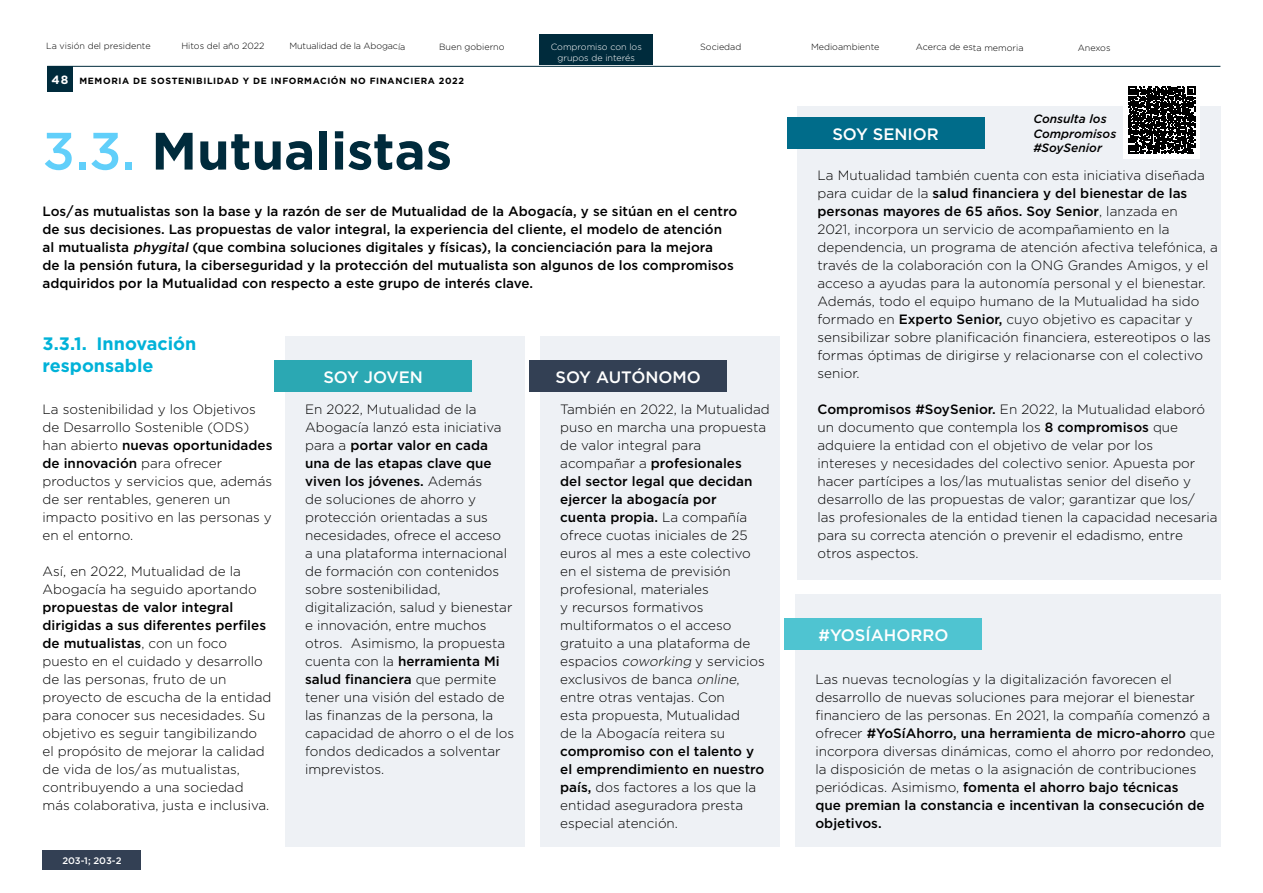
<style>
.page{position:relative;width:1263px;height:893px;background:#fff}
.page>*{position:absolute;margin:0;border:0;box-sizing:border-box;transform-origin:0 0}
.t1{font:700 52.5px "Gotham";color:#002b3c}
.t2{font:700 18px/21.6px "Gotham";color:#00b2d8}
.t3{font:500 16.5px "Gotham";color:#fff}
.t4{font:300 13.5px/18px "Gotham";color:#000}
.t5{font:500 13.5px/18px "Gotham";color:#000}
.t6{font:italic 500 12px/14.4px "Gotham";color:#000}
.t7{font:500 9.45px "Gotham";letter-spacing:-.005em;color:#fff}
.t8{font:300 9px "Gotham";color:#000}
.t9{font:700 9px "Gotham";letter-spacing:.07em;color:#000}
.t10{font:300 9px/10.8px "Gotham";color:#fff;text-align:center}
.s1{font-size:12px;color:#fff}
.s2{font-weight:500;color:#61cffa}
.s3{font-style:italic}
.s4{font-weight:500}
</style>
<div class="page">
<div style="left:539px;top:34px;width:114px;height:31px;background:#002b3c"></div>
<div style="left:47px;top:66px;width:26px;height:26px;background:#002b3c"></div>
<hr style="left:47px;top:66px;width:1173px;height:1px;background:#002b3c">
<div style="left:285px;top:336px;width:239px;height:510px;background:#eef1f5"></div>
<div style="left:540px;top:336px;width:239px;height:510px;background:#eef1f5"></div>
<div style="left:795px;top:594px;width:425px;height:252px;background:#eef1f5"></div>
<div style="left:797px;top:106px;width:423px;height:474px;background:#eef1f5"></div>
<div style="left:274px;top:360px;width:198px;height:32px;background:#2ba8b3"></div>
<div style="left:529px;top:360px;width:198px;height:32px;background:#334054"></div>
<div style="left:784px;top:618px;width:198px;height:32px;background:#4fc4d1"></div>
<div style="left:787px;top:117px;width:197px;height:32px;background:#006c8a"></div>
<div style="left:1124px;top:82px;width:76px;height:76px;background:#fff"></div>
<svg style="left:1128px;top:87px;width:67px;height:67px"></svg>
<div style="left:43px;top:850px;width:98px;height:20px;background:#334054"></div>
<p class="t8" style="left:46px;top:40px;width:106px">La visión del presidente</p>
<p class="t8" style="left:181px;top:40px;width:85px">Hitos del año 2022</p>
<p class="t8" style="left:289px;top:41px;width:117px">Mutualidad de la Abogacía</p>
<p class="t8" style="left:439px;top:41px;width:67px">Buen gobierno</p>
<p class="t10" style="left:551px;top:41px;width:93px">Compromiso con los grupos de interés</p>
<p class="t8" style="left:700px;top:41px;width:43px">Sociedad</p>
<p class="t8" style="left:811px;top:41px;width:70px">Medioambiente</p>
<p class="t8" style="left:916px;top:42px;width:109px">Acerca de esta memoria</p>
<p class="t8" style="left:1078px;top:42px;width:34px">Anexos</p>
<p class="t9" style="left:52px;top:75px;width:414px"><span class="s1">48</span> MEMORIA DE SOSTENIBILIDAD Y DE INFORMACIÓN NO FINANCIERA 2022</p>
<h1 class="t1" style="left:43px;top:116px;width:411px"><span class="s2">3.3.</span> Mutualistas</h1>
<p class="t5" style="left:43px;top:202px;width:696px">Los/as mutualistas son la base y la razón de ser de Mutualidad de la Abogacía, y se sitúan en el centro de sus decisiones. Las propuestas de valor integral, la experiencia del cliente, el modelo de atención al mutualista <span class="s3">phygital</span> (que combina soluciones digitales y físicas), la concienciación para la mejora<br>de la pensión futura, la ciberseguridad y la protección del mutualista son algunos de los compromisos adquiridos por la Mutualidad con respecto a este grupo de interés clave.</p>
<h2 class="t2" style="left:43px;top:333px;width:155px">3.3.1. Innovación responsable</h2>
<p class="t4" style="left:43px;top:400px;width:231px">La sostenibilidad y los Objetivos de Desarrollo Sostenible (ODS) han abierto <span class="s4">nuevas oportunidades de innovación</span> para ofrecer productos y servicios que, además de ser rentables, generen un impacto positivo en las personas y en el entorno.</p>
<p class="t4" style="left:43px;top:562px;width:216px">Así, en 2022, Mutualidad de la<br>Abogacía ha seguido aportando</p>
<p class="t4" style="left:43px;top:598px;width:230px"><span class="s4">propuestas de valor integral dirigidas a sus diferentes perfiles de mutualistas</span>, con un foco puesto en el cuidado y desarrollo de las personas, fruto de un proyecto de escucha de la entidad para conocer sus necesidades. Su objetivo es seguir tangibilizando el propósito de mejorar la calidad de vida de los/as mutualistas, contribuyendo a una sociedad más colaborativa, justa e inclusiva.</p>
<p class="t7" style="left:62px;top:854px;width:61px">203-1; 203-2</p>
<p class="t3" style="left:323px;top:366px;width:101px">SOY JOVEN</p>
<p class="t3" style="left:556px;top:366px;width:147px">SOY AUTÓNOMO</p>
<p class="t4" style="left:305px;top:400px;width:211px">En 2022, Mutualidad de la<br>Abogacía lanzó esta iniciativa para a <span class="s4">portar valor en cada una de las etapas clave que viven los jóvenes.</span> Además<br>de soluciones de ahorro y protección orientadas a sus necesidades, ofrece el acceso<br>a una plataforma internacional de formación con contenidos sobre sostenibilidad, digitalización, salud y bienestar e innovación, entre muchos otros. Asimismo, la propuesta cuenta con la <span class="s4">herramienta Mi salud financiera</span> que permite tener una visión del estado de las finanzas de la persona, la capacidad de ahorro o el de los fondos dedicados a solventar imprevistos.</p>
<p class="t4" style="left:560px;top:400px;width:211px">También en 2022, la Mutualidad puso en marcha una propuesta de valor integral para acompañar a <span class="s4">profesionales<br>del sector legal que decidan ejercer la abogacía por<br>cuenta propia.</span> La compañía ofrece cuotas iniciales de 25 euros al mes a este colectivo en el sistema de previsión profesional, materiales<br>y recursos formativos multiformatos o el acceso gratuito a una plataforma de espacios <span class="s3">coworking</span> y servicios exclusivos de banca <span class="s3">online</span>, entre otras ventajas. Con<br>esta propuesta, Mutualidad<br>de la Abogacía reitera su</p>
<p class="t4" style="left:560px;top:742px;width:206px"><span class="s4">compromiso con el talento y el emprendimiento en nuestro país,</span> dos factores a los que la entidad aseguradora presta especial atención.</p>
<p class="t3" style="left:832px;top:123px;width:108px">SOY SENIOR</p>
<p class="t6" style="left:1033px;top:112px;width:84px">Consulta los<br>Compromisos #SoySenior</p>
<p class="t4" style="left:817px;top:166px;width:402px">La Mutualidad también cuenta con esta iniciativa diseñada para cuidar de la <span class="s4">salud financiera y del bienestar de las personas mayores de 65 años. Soy Senior</span>, lanzada en<br>2021, incorpora un servicio de acompañamiento en la dependencia, un programa de atención afectiva telefónica, a través de la colaboración con la ONG Grandes Amigos, y el acceso a ayudas para la autonomía personal y el bienestar.<br>Además, todo el equipo humano de la Mutualidad ha sido formado en <span class="s4">Experto Senior,</span> cuyo objetivo es capacitar y sensibilizar sobre planificación financiera, estereotipos o las formas óptimas de dirigirse y relacionarse con el colectivo senior.</p>
<p class="t4" style="left:817px;top:400px;width:402px"><span class="s4">Compromisos #SoySenior.</span> En 2022, la Mutualidad elaboró un documento que contempla los <span class="s4">8 compromisos</span> que adquiere la entidad con el objetivo de velar por los<br>intereses y necesidades del colectivo senior. Apuesta por hacer partícipes a los/las mutualistas senior del diseño y desarrollo de las propuestas de valor; garantizar que los/<br>las profesionales de la entidad tienen la capacidad necesaria para su correcta atención o prevenir el edadismo, entre otros aspectos.</p>
<p class="t3" style="left:818px;top:624px;width:131px">#YOSÍAHORRO</p>
<p class="t4" style="left:815px;top:670px;width:401px">Las nuevas tecnologías y la digitalización favorecen el desarrollo de nuevas soluciones para mejorar el bienestar financiero de las personas. En 2021, la compañía comenzó a ofrecer <span class="s4">#YoSíAhorro, una herramienta de micro-ahorro</span> que incorpora diversas dinámicas, como el ahorro por redondeo, la disposición de metas o la asignación de contribuciones periódicas. Asimismo, <span class="s4">fomenta el ahorro bajo técnicas<br>que premian la constancia e incentivan la consecución de objetivos.</span></p>
</div>
